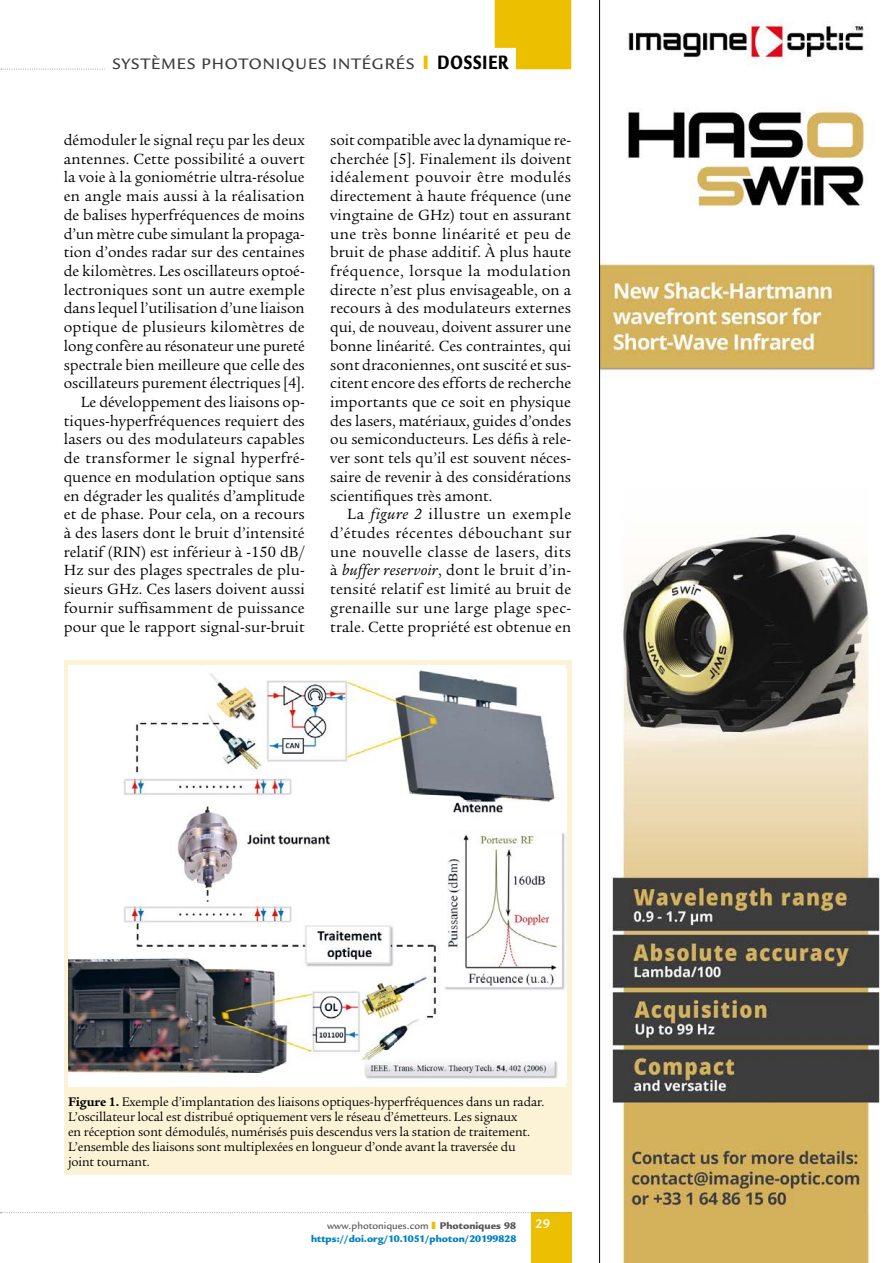
<style>
.page{position:relative;width:893px;height:1263px;background:#fff}
.page>*{position:absolute;margin:0;border:0;box-sizing:border-box;transform-origin:0 0}
.t1{font:500 16.5px "Legacy Sans";letter-spacing:.06em;color:#3c3c3b}
.t2{font:16.05px/18.8px "Legacy Serif";letter-spacing:.005em;color:#000;text-align:justify}
.t3{font:13.5px/15px "Legacy Serif";letter-spacing:-.01em;color:#000}
.t4{font:700 13.5px "Legacy Sans";color:#fff}
.t5{font:900 10.5px "Legacy Sans";color:#0081c3}
.t6{font:500 10.5px "Legacy Sans";color:#575756}
.s1{font-weight:900;font-size:21px;color:#ecbf00}
.s2{font-weight:900;font-size:21px;color:#000}
.s3{font-style:italic}
.s4{font-weight:700}
.s5{color:#ecbf00}
.s6{font-weight:900}
</style>
<div class="page">
<div style="left:531px;top:1213px;width:40px;height:50px;background:#ecbf00"></div>
<svg style="left:1px;top:0;width:570px;height:70px"></svg>
<hr style="left:105px;top:67px;width:404px;height:3px;background:#fff">
<svg style="left:599px;top:0;width:281px;height:1263px"></svg>
<svg style="left:0;top:1212px;width:572px;height:1px"></svg>
<div style="left:64px;top:660px;width:507px;height:514px;background:#fcf2d6"></div>
<img style="left:69px;top:669px;width:497px;height:413px">
<p class="t1" style="left:112px;top:55px;width:398px">SYSTÈMES PHOTONI QU ES INTÉGRÉS <span class="s1">I</span> <span class="s2">DOSSIER</span></p>
<p class="t2" style="left:64px;top:131px;width:243px;text-align:right">démoduler le signal reçu par les deux antennes. Cette possibilité a ouvert la voie à la goniométrie ultra-résolue en angle mais aussi à la réalisation de balises hyperfréquences de moins d’un mètre cube simulant la propaga&shy;tion d’ondes radar sur des centaines de kilomètres. Les oscillateurs optoé&shy;lectroniques sont un autre exemple dans lequel l’utilisation d’une liaison optique de plusieurs kilomètres de long confère au résonateur une pureté spectrale bien meilleure que celle des oscillateurs purement électriques [4].<br>Le développement des liaisons op&shy;tiques-hyperfréquences requiert des lasers ou des modulateurs capables de transformer le signal hyperfré&shy;quence en modulation optique sans en dégrader les qualités d’amplitude et de phase. Pour cela, on a recours à des lasers dont le bruit d’intensité relatif (RIN) est inférieur à -150 dB/ Hz sur des plages spectrales de plu&shy;sieurs GHz. Ces lasers doivent aussi fournir suffisamment de puissance pour que le rapport signal-sur-bruit</p>
<p class="t2" style="left:330px;top:131px;width:243px">soit compatible avec la dynamique re&shy;cherchée [5]. Finalement ils doivent idéalement pouvoir être modulés directement à haute fréquence (une vingtaine de GHz) tout en assurant une très bonne linéarité et peu de bruit de phase additif. À plus haute fréquence, lorsque la modulation directe n’est plus envisageable, on a recours à des modulateurs externes qui, de nouveau, doivent assurer une bonne linéarité. Ces contraintes, qui sont draconiennes, ont suscité et sus&shy;citent encore des efforts de recherche importants que ce soit en physique des lasers, matériaux, guides d’ondes ou semiconducteurs. Les défis à rele&shy;ver sont tels qu’il est souvent néces&shy;saire de revenir à des considérations scientifiques très amont.</p>
<p class="t2" style="left:330px;top:505px;width:243px;text-indent:17px">La <span class="s3">figure 2</span> illustre un exemple d’études récentes débouchant sur une nouvelle classe de lasers, dits à <span class="s3">buffer reservoir</span>, dont le bruit d’in&shy;tensité relatif est limité au bruit de grenaille sur une large plage spec&shy;trale. Cette propriété est obtenue en</p>
<p class="t3" style="left:68px;top:1094px;width:478px"><span class="s4">Figure 1.</span> Exemple d’implantation des liaisons optiques-hyperfréquences dans un radar.<br>L’oscillateur local est distribué optiquement vers le réseau d’émetteurs. Les signaux<br>en réception sont démodulés, numérisés puis descendus vers la station de traitement.<br>L’ensemble des liaisons sont multiplexées en longueur d’onde avant la traversée du joint tournant.</p>
<p class="t6" style="left:327px;top:1220px;width:190px">WWW.PHOTONIQUES.COM <span class="s5">❚</span> <span class="s6">Photoniques 98</span></p>
<p class="t4" style="left:535px;top:1215px;width:17px">29</p>
<p class="t5" style="left:311px;top:1232px;width:207px">https://doi.org/10.1051/photon/20199828</p>
</div>
